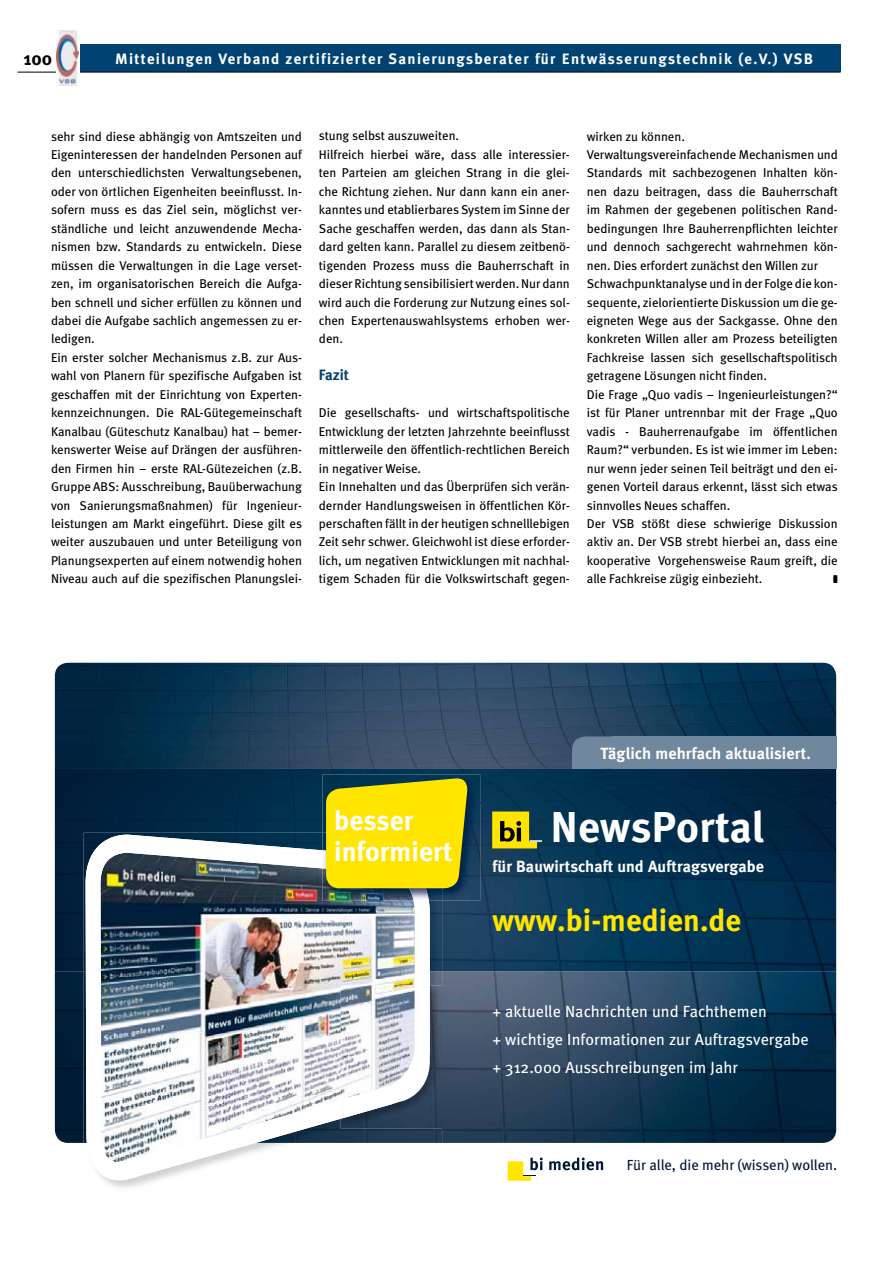
<style>
.page{position:relative;width:893px;height:1263px;background:#fff}
.page>*{position:absolute;margin:0;border:0;box-sizing:border-box;transform-origin:0 0}
.t1{font:700 43.05px "Meta";letter-spacing:.005em;color:#fff}
.t2{font:700 30.75px "Meta";letter-spacing:.005em;color:#ffe500}
.t3{font:700 27.45px/31.2px "Meta";letter-spacing:.005em;color:#fff}
.t4{font:700 18.75px "Meta Plus";color:#000}
.t5{font:16.2px/27.8px "Meta";letter-spacing:.005em;color:#fff}
.t6{font:700 16.2px "Meta";letter-spacing:.005em;color:#fff}
.t7{font:700 15px "Meta Plus";letter-spacing:.085em;color:#fff}
.t8{font:700 15px "Meta";letter-spacing:-.005em;color:#004272}
.t9{font:14.7px "Meta";color:#001837}
.t10{font:12.75px/18.5px "Meta";color:#000}
.s1{font-size:15.45px}
</style>
<div class="page">
<div style="left:57px;top:44px;width:783px;height:28px;background:#004272"></div>
<hr style="left:17px;top:72px;width:823px;height:1px;background:#000">
<img style="left:56px;top:31px;width:23px;height:54px">
<svg style="left:508px;top:1157px;width:96px;height:24px"></svg>
<img style="left:55px;top:663px;width:781px;height:106px">
<img style="left:55px;top:971px;width:29px;height:172px">
<img style="left:442px;top:971px;width:394px;height:172px">
<img style="left:55px;top:769px;width:312px;height:67px">
<img style="left:367px;top:769px;width:469px;height:33px">
<img style="left:472px;top:802px;width:364px;height:169px">
<div style="left:55px;top:836px;width:29px;height:135px;background:#001d3a"></div>
<img style="left:442px;top:901px;width:30px;height:70px">
<img style="left:84px;top:867px;width:2px;height:276px">
<img style="left:430px;top:901px;width:12px;height:65px">
<img style="left:430px;top:1131px;width:12px;height:12px">
<img style="left:84px;top:833px;width:238px;height:34px">
<img style="left:86px;top:834px;width:344px;height:347px">
<img style="left:314px;top:966px;width:138px;height:165px">
<img style="left:322px;top:774px;width:158px;height:127px">
<img style="left:322px;top:850px;width:107px;height:51px">
<svg style="left:326px;top:777px;width:143px;height:111px"></svg>
<div style="left:612px;top:736px;width:224px;height:32px;background:#70889d"></div>
<div style="left:572px;top:736px;width:178px;height:33px;background:#70889d;border-radius:13px"></div>
<div style="left:572px;top:754px;width:29px;height:15px;background:#70889d"></div>
<svg style="left:492px;top:811px;width:50px;height:37px"></svg>
<h3 class="t4" style="left:24px;top:51px;width:30px">100</h3>
<p class="t7" style="left:115px;top:53px;width:699px">Mitteilungen Verband zertifizierter Sanierungsberater für Entwässerungstechnik (e.V.) VSB</p>
<p class="t10" style="left:51px;top:128px;width:253px">sehr sind diese abhängig von Amtszeiten und Eigeninteressen der handelnden Personen auf den unterschiedlichsten Verwaltungsebenen, oder von örtlichen Eigenheiten beeinflusst. In&shy;sofern muss es das Ziel sein, möglichst ver&shy;ständliche und leicht anzuwendende Mecha&shy;nismen bzw. Standards zu entwickeln. Diese müssen die Verwaltungen in die Lage verset&shy;zen, im organisatorischen Bereich die Aufga&shy;ben schnell und sicher erfüllen zu können und dabei die Aufgabe sachlich angemessen zu er&shy;ledigen.<br>Ein erster solcher Mechanismus z.B. zur Aus&shy;wahl von Planern für spezifische Aufgaben ist geschaffen mit der Einrichtung von Experten&shy;kennzeichnungen. Die RAL-Gütegemeinschaft Kanalbau (Güteschutz Kanalbau) hat – bemer&shy;kenswerter Weise auf Drängen der ausführen&shy;den Firmen hin – erste RAL-Gütezeichen (z.B.<br>Gruppe ABS: Ausschreibung, Bauüberwachung von Sanierungsmaßnahmen) für Ingenieur&shy;leistungen am Markt eingeführt. Diese gilt es weiter auszubauen und unter Beteiligung von Planungsexperten auf einem notwendig hohen Niveau auch auf die spezifischen Planungslei-</p>
<p class="t10" style="left:319px;top:128px;width:252px">stung selbst auszuweiten.<br>Hilfreich hierbei wäre, dass alle interessier&shy;ten Parteien am gleichen Strang in die glei&shy;che Richtung ziehen. Nur dann kann ein aner&shy;kanntes und etablierbares System im Sinne der Sache geschaffen werden, das dann als Stan&shy;dard gelten kann. Parallel zu diesem zeitbenö&shy;tigenden Prozess muss die Bauherrschaft in dieser Richtung sensibilisiert werden. Nur dann wird auch die Forderung zur Nutzung eines sol&shy;chen Expertenauswahlsystems erhoben wer&shy;den.</p>
<p class="t8" style="left:319px;top:369px;width:32px">Fazit</p>
<p class="t10" style="left:319px;top:405px;width:252px">Die gesellschafts- und wirtschaftspolitische Entwicklung der letzten Jahrzehnte beeinflusst mittlerweile den öffentlich-rechtlichen Bereich in negativer Weise.<br>Ein Innehalten und das Überprüfen sich verän&shy;dernder Handlungsweisen in öffentlichen Kör&shy;perschaften fällt in der heutigen schnelllebigen Zeit sehr schwer. Gleichwohl ist diese erforder&shy;lich, um negativen Entwicklungen mit nachhal&shy;tigem Schaden für die Volkswirtschaft gegen-</p>
<p class="t10" style="left:587px;top:128px;width:252px">wirken zu können.<br>Verwaltungsvereinfachende Mechanismen und Standards mit sachbezogenen Inhalten kön&shy;nen dazu beitragen, dass die Bauherrschaft im Rahmen der gegebenen politischen Rand&shy;bedingungen Ihre Bauherrenpflichten leichter und dennoch sachgerecht wahrnehmen kön&shy;nen. Dies erfordert zunächst den Willen zur Schwachpunktanalyse und in der Folge die kon&shy;sequente, zielorientierte Diskussion um die ge&shy;eigneten Wege aus der Sackgasse. Ohne den konkreten Willen aller am Prozess beteiligten Fachkreise lassen sich gesellschaftspolitisch getragene Lösungen nicht finden.<br>Die Frage „Quo vadis – Ingenieurleistungen?“ ist für Planer untrennbar mit der Frage „Quo vadis - Bauherrenaufgabe im öffentlichen Raum?“ verbunden. Es ist wie immer im Leben: nur wenn jeder seinen Teil beiträgt und den ei&shy;genen Vorteil daraus erkennt, lässt sich etwas sinnvolles Neues schaffen.<br>Der VSB stößt diese schwierige Diskussion aktiv an. Der VSB strebt hierbei an, dass eine kooperative Vorgehensweise Raum greift, die alle Fachkreise zügig einbezieht.</p>
<p class="t6" style="left:600px;top:747px;width:212px">Täglich mehrfach aktualisiert.</p>
<h3 class="t3" style="left:334px;top:807px;width:120px">besser informiert</h3>
<h1 class="t1" style="left:551px;top:810px;width:215px">NewsPortal</h1>
<p class="t6" style="left:493px;top:860px;width:273px">für Bauwirtschaft und Auftragsvergabe</p>
<h2 class="t2" style="left:493px;top:908px;width:250px">www.bi-medien.de</h2>
<p class="t5" style="left:493px;top:999px;width:318px"><span class="s1">+</span> aktuelle Nachrichten und Fachthemen<br><span class="s1">+</span> wichtige Informationen zur Auftragsvergabe <span class="s1">+</span> 312.000 Ausschreibungen im Jahr</p>
<p class="t9" style="left:627px;top:1159px;width:212px">Für alle, die mehr (wissen) wollen.</p>
</div>
